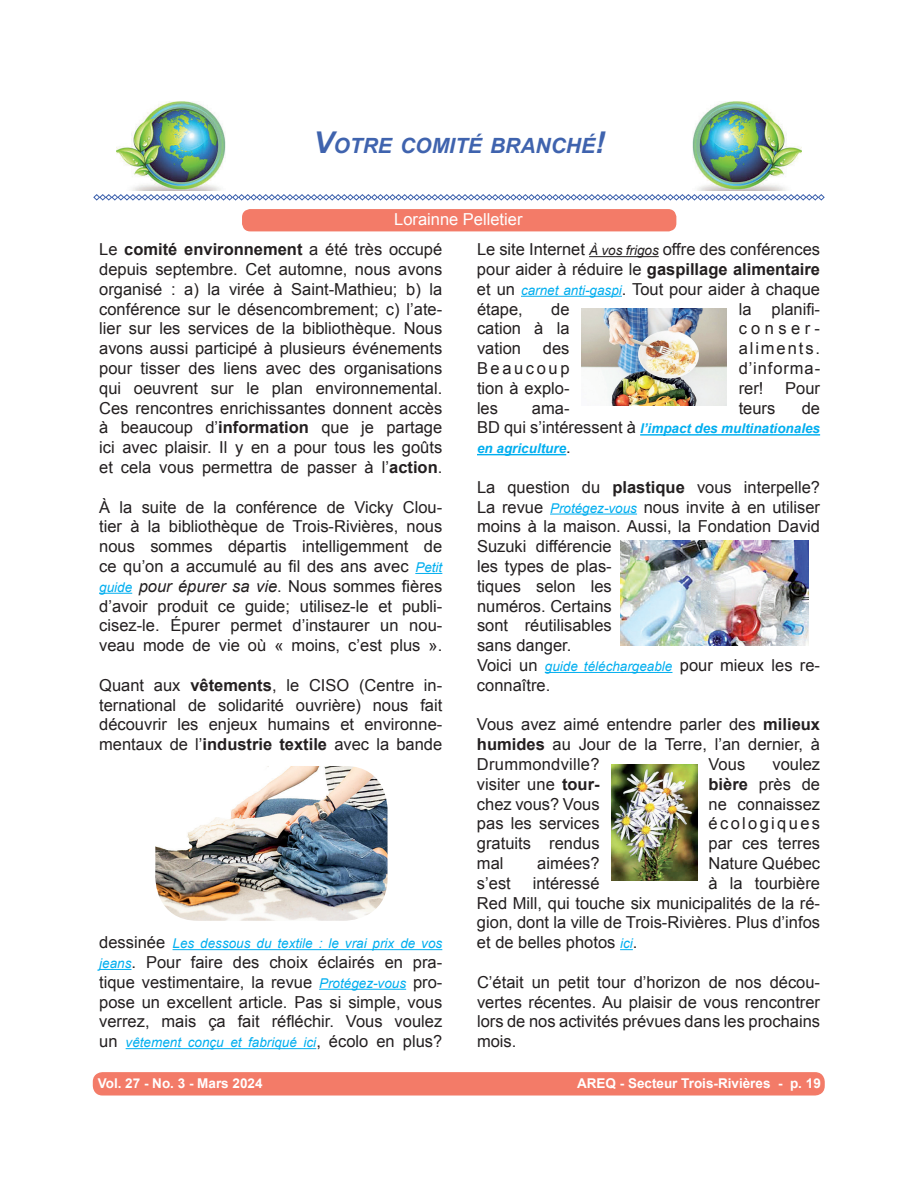
<style>
.page{position:relative;width:918px;height:1188px;background:#fff}
.page>*{position:absolute;margin:0;border:0;box-sizing:border-box;transform-origin:0 0}
.t1{font:italic 700 21px "Arial";color:#3f63ae}
.t2{font:16.5px/19.8px "Arial";color:#231f20;text-align:justify}
.t3{font:16.5px "Arial";letter-spacing:.145em;color:#231f20}
.t4{font:16.5px "Arial";letter-spacing:.055em;color:#231f20}
.t5{font:16.5px "Arial";letter-spacing:.115em;color:#231f20}
.t6{font:16.5px "Arial";letter-spacing:.16em;color:#231f20}
.t7{font:italic 13.5px "Arial";color:#00aeef}
.t8{font:italic 700 13.5px/19.8px "Arial";color:#00aeef}
.t9{font:700 13.5px "Arial";color:#fff}
.s1{font-size:30px}
.s2{color:#fff}
.s3{font-style:italic;font-size:13.5px}
.s4{font-weight:700}
.s5{font-style:italic;font-size:13.5px;color:#00aeef}
.s6{font-style:italic}
.s7{font-weight:400;font-style:normal;font-size:16.5px;color:#231f20}
.s8{font-style:normal;font-size:16.5px;color:#231f20}
</style>
<div class="page">
<div style="left:94px;top:1073px;width:730px;height:22px;background:#f37b68;border-radius:9px"></div>
<div style="left:93px;top:1072px;width:732px;height:24px;border:2px solid #f37b68;border-radius:9px"></div>
<svg style="left:93px;top:194px;width:732px;height:7px"></svg>
<div style="left:243px;top:210px;width:433px;height:21px;background:#f37b68;border-radius:8px"></div>
<div style="left:242px;top:209px;width:434px;height:22px;border:2px solid #f37b68;border-radius:8px"></div>
<svg style="left:415px;top:573px;width:27px;height:1px"></svg>
<hr style="left:99px;top:593px;width:33px;height:1px;background:#00aeef">
<hr style="left:173px;top:949px;width:269px;height:1px;background:#00aeef">
<hr style="left:99px;top:969px;width:32px;height:1px;background:#00aeef">
<hr style="left:319px;top:989px;width:87px;height:1px;background:#00aeef">
<hr style="left:126px;top:1048px;width:190px;height:1px;background:#00aeef">
<hr style="left:589px;top:256px;width:70px;height:1px;background:#231f20">
<hr style="left:521px;top:296px;width:101px;height:1px;background:#00aeef">
<hr style="left:640px;top:434px;width:180px;height:2px;background:#00aeef">
<hr style="left:477px;top:454px;width:89px;height:1px;background:#00aeef">
<hr style="left:550px;top:514px;width:87px;height:1px;background:#00aeef">
<hr style="left:545px;top:672px;width:127px;height:1px;background:#00aeef">
<svg style="left:620px;top:949px;width:13px;height:1px"></svg>
<img style="left:116px;top:101px;width:109px;height:89px">
<img style="left:693px;top:101px;width:109px;height:89px">
<img style="left:155px;top:766px;width:233px;height:155px">
<img style="left:581px;top:308px;width:146px;height:97px">
<img style="left:620px;top:540px;width:189px;height:105px">
<img style="left:612px;top:764px;width:86px;height:117px">
<p class="t1" style="left:313px;top:132px;width:293px"><span class="s1">V</span>OTRE COMITÉ BRANCHÉ<span class="s1">!</span></p>
<p class="t2" style="left:477px;top:204px;width:345px;line-height:30.3px;text-indent:-83px"><span class="s2">Lorainne Pelletier<br></span>Le site Internet <span class="s3">À vos frigos</span> offre des conférences</p>
<p class="t2" style="left:477px;top:260px;width:345px">pour aider à réduire le <span class="s4">gaspillage alimentaire </span>et un <span class="s5">carnet anti-gaspi</span>. Tout pour aider à chaque étape,</p>
<p class="t2" style="left:99px;top:240px;width:345px">Le <span class="s4">comité environnement</span> a été très occupé depuis septembre. Cet automne, nous avons organisé : a) la virée à Saint-Mathieu; b) la conférence sur le désencombrement; c) l’ate&shy;lier sur les services de la bibliothèque. Nous avons aussi participé à plusieurs événements pour tisser des liens avec des organisations qui oeuvrent sur le plan environnemental.<br>Ces rencontres enrichissantes donnent accès à beaucoup d’<span class="s4">information</span> que je partage ici avec plaisir. Il y en a pour tous les goûts et cela vous permettra de passer à l’<span class="s4">action</span>.</p>
<p class="t2" style="left:99px;top:497px;width:345px">À la suite de la conférence de Vicky Clou&shy;tier à la bibliothèque de Trois-Rivières, nous nous sommes départis intelligemment de ce qu’on a accumulé au fil des ans avec <span class="s5">Petit guide</span> <span class="s6">pour épurer sa vie</span>. Nous sommes fières d’avoir produit ce guide; utilisez-le et publi&shy;cisez-le. Épurer permet d’instaurer un nou&shy;veau mode de vie où « moins, c’est plus ».</p>
<p class="t2" style="left:99px;top:675px;width:345px">Quant aux <span class="s4">vêtements</span>, le CISO (Centre in&shy;ternational de solidarité ouvrière) nous fait découvrir les enjeux humains et environne&shy;mentaux de l’<span class="s4">industrie textile</span> avec la bande</p>
<p class="t2" style="left:551px;top:299px;width:20px">de</p>
<p class="t2" style="left:739px;top:299px;width:83px">la planifi-</p>
<p class="t2" style="left:477px;top:319px;width:94px">cation à la</p>
<p class="t2" style="left:739px;top:319px;width:83px">conser-</p>
<p class="t2" style="left:477px;top:339px;width:46px">vation</p>
<p class="t2" style="left:543px;top:339px;width:28px">des</p>
<p class="t5" style="left:739px;top:338px;width:83px">aliments.</p>
<p class="t6" style="left:477px;top:357px;width:94px">Beaucoup</p>
<p class="t4" style="left:739px;top:357px;width:83px">d’informa-</p>
<p class="t2" style="left:477px;top:378px;width:94px">tion à explo-</p>
<p class="t2" style="left:739px;top:378px;width:26px">rer!</p>
<p class="t2" style="left:785px;top:378px;width:36px">Pour</p>
<p class="t2" style="left:477px;top:398px;width:23px">les</p>
<p class="t2" style="left:532px;top:398px;width:39px">ama-</p>
<p class="t2" style="left:739px;top:398px;width:38px">teurs</p>
<p class="t2" style="left:802px;top:398px;width:20px">de</p>
<p class="t8" style="left:477px;top:419px;width:345px"><span class="s7">BD qui s’intéressent à</span> l’impact des multinationales en agriculture<span class="s7">.</span></p>
<p class="t2" style="left:477px;top:477px;width:345px;text-align:left">La question du <span class="s4">plastique</span> vous interpelle?<br>La revue <span class="s5">Protégez-vous</span> nous invite à en utiliser moins à la maison. Aussi, la Fondation David<br>Suzuki différencie<br>les types de plas-<br>tiques selon les<br>numéros. Certains<br>sont réutilisables<br>sans danger.<br>Voici un <span class="s5">guide téléchargeable</span> pour mieux les re&shy;connaître.</p>
<p class="t2" style="left:477px;top:715px;width:345px">Vous avez aimé entendre parler des <span class="s4">milieux humides</span> au Jour de la Terre, l’an dernier, à Drummondville?</p>
<p class="t2" style="left:709px;top:755px;width:38px">Vous</p>
<p class="t2" style="left:772px;top:755px;width:49px">voulez</p>
<p class="t7" style="left:99px;top:935px;width:345px"><span class="s8">dessinée</span> Les dessous du textile : le vrai prix de vos</p>
<p class="t2" style="left:99px;top:953px;width:345px"><span class="s5">jeans</span>. Pour faire des choix éclairés en pra&shy;tique vestimentaire, la revue <span class="s5">Protégez-vous</span> pro&shy;pose un excellent article. Pas si simple, vous verrez, mais ça fait réfléchir. Vous voulez</p>
<p class="t7" style="left:99px;top:1034px;width:345px"><span class="s8">un</span> vêtement conçu et fabriqué ici<span class="s8">, écolo en plus?</span></p>
<p class="t2" style="left:477px;top:774px;width:124px">visiter une <span class="s4">tour-</span></p>
<p class="t2" style="left:709px;top:774px;width:113px"><span class="s4">bière</span> près de</p>
<p class="t2" style="left:477px;top:794px;width:124px">chez vous? Vous</p>
<p class="t2" style="left:709px;top:794px;width:113px">ne connaissez</p>
<p class="t2" style="left:477px;top:814px;width:124px">pas les services</p>
<p class="t3" style="left:709px;top:813px;width:113px">écologiques</p>
<p class="t2" style="left:477px;top:834px;width:124px">gratuits rendus</p>
<p class="t2" style="left:709px;top:834px;width:113px">par ces terres</p>
<p class="t2" style="left:477px;top:854px;width:28px">mal</p>
<p class="t2" style="left:537px;top:854px;width:64px">aimées?</p>
<p class="t2" style="left:709px;top:854px;width:113px">Nature Québec</p>
<p class="t2" style="left:477px;top:873px;width:35px">s’est</p>
<p class="t2" style="left:533px;top:873px;width:68px">intéressé</p>
<p class="t2" style="left:477px;top:873px;width:345px;text-indent:232px">à la tourbière Red Mill, qui touche six municipalités de la ré&shy;gion, dont la ville de Trois-Rivières. Plus d’infos et de belles photos <span class="s5">ici</span>.</p>
<p class="t2" style="left:477px;top:972px;width:345px">C’était un petit tour d’horizon de nos décou&shy;vertes récentes. Au plaisir de vous rencontrer lors de nos activités prévues dans les prochains mois.</p>
<p class="t9" style="left:98px;top:1074px;width:166px">Vol. 27 - No. 3 - Mars 2024</p>
<p class="t9" style="left:577px;top:1074px;width:245px">AREQ - Secteur Trois-Rivières - p. 19</p>
</div>
